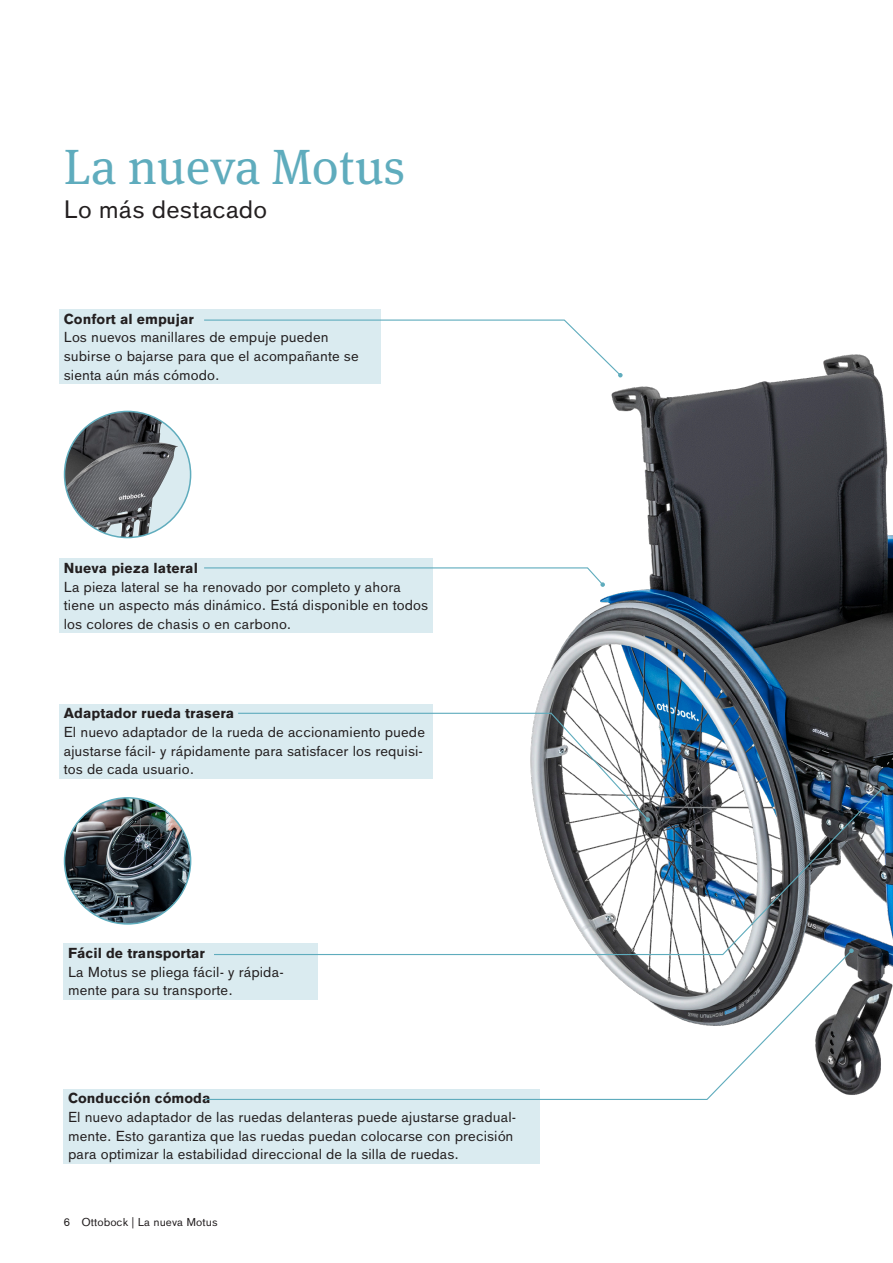
<style>
.page{position:relative;width:893px;height:1263px;background:#fff}
.page>*{position:absolute;margin:0;border:0;box-sizing:border-box;transform-origin:0 0}
.D1_C_Headline_33_pt{font:49.5px "OBO Serif";letter-spacing:.005em;color:#5facbd}
._01_D_Headline_28pt{font:24.75px "OBO Sans";color:#231f20}
.D2_Copy_List_1st{font:14.25px/18.8px "OBO Sans";letter-spacing:.005em;color:#231f20}
.D2_Copy_List_1st-2{font:700 14.25px "OBO Sans";letter-spacing:.005em;color:#231f20}
.D5_Running_title_7_5{font:11.25px "OBO Sans";letter-spacing:.005em;color:#231f20}
</style>
<div class="page">
<img style="left:535px;top:354px;width:358px;height:741px">
<div style="left:60px;top:309px;width:321px;height:75px;background:#daebf0"></div>
<div style="left:64px;top:1089px;width:476px;height:75px;background:#daebf0"></div>
<div style="left:60px;top:558px;width:373px;height:75px;background:#daebf0"></div>
<div style="left:60px;top:704px;width:373px;height:75px;background:#daebf0"></div>
<div style="left:64px;top:943px;width:254px;height:57px;background:#daebf0"></div>
<img style="left:65px;top:798px;width:126px;height:126px;border-radius:63px">
<svg style="left:65px;top:411px;width:126px;height:126px"></svg>
<img style="left:65px;top:411px;width:113px;height:126px">
<svg style="left:204px;top:319px;width:419px;height:58px"></svg>
<svg style="left:204px;top:567px;width:401px;height:20px"></svg>
<svg style="left:238px;top:712px;width:412px;height:74px"></svg>
<svg style="left:205px;top:956px;width:648px;height:144px"></svg>
<svg style="left:214px;top:786px;width:670px;height:170px"></svg>
<svg style="left:880px;top:786px;width:5px;height:4px"></svg>
<p class="D1_C_Headline_33_pt" style="left:64px;top:138px;width:343px">La nueva Motus</p>
<p class="_01_D_Headline_28pt" style="left:64px;top:195px;width:205px">Lo más destacado</p>
<p class="D2_Copy_List_1st-2" style="left:64px;top:310px;width:132px">Confort al empujar</p>
<p class="D2_Copy_List_1st" style="left:64px;top:328px;width:296px">Los nuevos manillares de empuje pueden subirse o bajarse para que el acompañante se sienta aún más cómodo.</p>
<p class="D2_Copy_List_1st-2" style="left:64px;top:560px;width:136px">Nueva pieza lateral</p>
<p class="D2_Copy_List_1st" style="left:64px;top:577px;width:366px">La pieza lateral se ha renovado por completo y ahora tiene un aspecto más dinámico. Está disponible en todos los colores de chasis o en carbono.</p>
<p class="D2_Copy_List_1st-2" style="left:64px;top:705px;width:172px">Adaptador rueda trasera</p>
<p class="D2_Copy_List_1st" style="left:64px;top:723px;width:363px">El nuevo adaptador de la rueda de accionamiento puede ajustarse fácil- y rápidamente para satisfacer los requisi&shy;tos de cada usuario.</p>
<p class="D2_Copy_List_1st-2" style="left:68px;top:945px;width:139px">Fácil de transportar</p>
<p class="D2_Copy_List_1st" style="left:68px;top:962px;width:217px">La Motus se pliega fácil- y rápida&shy;mente para su transporte.</p>
<p class="D2_Copy_List_1st-2" style="left:68px;top:1090px;width:144px">Conducción cómoda</p>
<p class="D2_Copy_List_1st" style="left:68px;top:1108px;width:450px">El nuevo adaptador de las ruedas delanteras puede ajustarse gradual&shy;mente. Esto garantiza que las ruedas puedan colocarse con precisión para optimizar la estabilidad direccional de la silla de ruedas.</p>
<p class="D5_Running_title_7_5" style="left:64px;top:1215px;width:155px">6 Ottobock | La nueva Motus</p>
</div>
